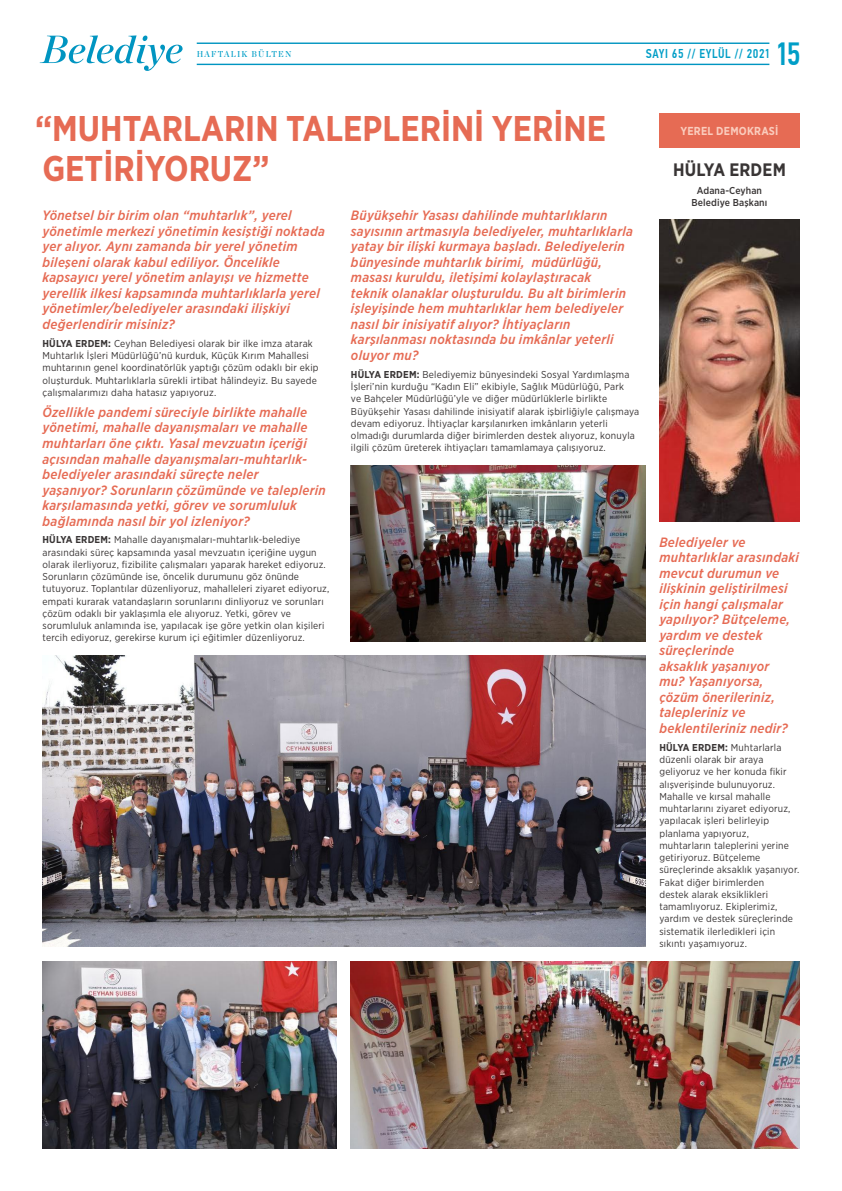
<style>
.page{position:relative;width:842px;height:1191px;background:#fff}
.page>*{position:absolute;margin:0;border:0;box-sizing:border-box;transform-origin:0 0}
.t1{font:700 35.7px "Gotham Narrow";color:#e66b54;scale:.95 1}
.t2{font:500 32.1px "PF Din Text Cond Pro";color:#009ec7;scale:.93 1}
.t3{font:700 18px "Gotham Narrow";letter-spacing:.01em;color:#393535}
.t4{font:italic 500 13.5px/15.5px "Gotham Narrow";letter-spacing:.02em;color:#e66b54}
.t5{font:500 12.8px "PF Din Text Cond Pro";letter-spacing:.05em;color:#009ec7;scale:.93 1}
.t6{font:700 11.6px "Gotham Narrow";letter-spacing:.02em;color:#faccbd;scale:.95 1}
.t7{font:10px/12.2px "Gotham Narrow";letter-spacing:.02em;color:#393535}
.t8{font:500 10px/12px "Gotham Narrow";letter-spacing:.01em;color:#393535;text-align:center}
.t9{font:8.6px "Chronicle Display Semi";letter-spacing:.15em;color:#009ec7;scale:.93 1}
.s1{font-weight:700}
</style>
<div class="page">
<hr style="left:197px;top:64px;width:572px;height:1px;background:#0095c1">
<hr style="left:197px;top:43px;width:572px;height:1px;background:#0095c1">
<svg style="left:40px;top:35px;width:143px;height:36px"></svg>
<div style="left:659px;top:114px;width:140px;height:34px;background:#e66b54"></div>
<img style="left:351px;top:465px;width:294px;height:176px">
<img style="left:43px;top:655px;width:602px;height:291px">
<img style="left:43px;top:961px;width:294px;height:187px">
<img style="left:351px;top:961px;width:448px;height:187px">
<img style="left:659px;top:220px;width:140px;height:302px">
<p class="t9" style="left:197px;top:47px;width:103px">HAFTALIK BÜLTEN</p>
<p class="t5" style="left:646px;top:46px;width:135px">SAYI 65 // EYLÜL // 2021</p>
<h2 class="t2" style="left:775px;top:35px;width:30px">15</h2>
<h1 class="t1" style="left:35px;top:105px;width:602px">“MUHTARLARIN TALEPLERİNİ YERİNE</h1>
<h1 class="t1" style="left:42px;top:145px;width:241px">GETİRİYORUZ”</h1>
<p class="t4" style="left:43px;top:208px;width:284px">Yönetsel bir birim olan “muhtarlık”, yerel yönetimle merkezi yönetimin kesiştiği noktada yer alıyor. Aynı zamanda bir yerel yönetim bileşeni olarak kabul ediliyor. Öncelikle kapsayıcı yerel yönetim anlayışı ve hizmette yerellik ilkesi kapsamında muhtarlıklarla yerel yönetimler/belediyeler arasındaki ilişkiyi değerlendirir misiniz?</p>
<p class="t7" style="left:43px;top:337px;width:278px"><span class="s1">HÜLYA ERDEM:</span> Ceyhan Belediyesi olarak bir ilke imza atarak Muhtarlık İşleri Müdürlüğü’nü kurduk, Küçük Kırım Mahallesi muhtarının genel koordinatörlük yaptığı çözüm odaklı bir ekip oluşturduk. Muhtarlıklarla sürekli irtibat hâlindeyiz. Bu sayede çalışmalarımızı daha hatasız yapıyoruz.</p>
<p class="t4" style="left:43px;top:404px;width:285px">Özellikle pandemi süreciyle birlikte mahalle yönetimi, mahalle dayanışmaları ve mahalle muhtarları öne çıktı. Yasal mevzuatın içeriği açısından mahalle dayanışmaları-muhtarlık&shy;belediyeler arasındaki süreçte neler yaşanıyor? Sorunların çözümünde ve taleplerin karşılamasında yetki, görev ve sorumluluk bağlamında nasıl bir yol izleniyor?</p>
<p class="t7" style="left:43px;top:533px;width:288px"><span class="s1">HÜLYA ERDEM:</span> Mahalle dayanışmaları-muhtarlık-belediye arasındaki süreç kapsamında yasal mevzuatın içeriğine uygun olarak ilerliyoruz, fizibilite çalışmaları yaparak hareket ediyoruz.<br>Sorunların çözümünde ise, öncelik durumunu göz önünde tutuyoruz. Toplantılar düzenliyoruz, mahalleleri ziyaret ediyoruz, empati kurarak vatandaşların sorunlarını dinliyoruz ve sorunları çözüm odaklı bir yaklaşımla ele alıyoruz. Yetki, görev ve sorumluluk anlamında ise, yapılacak işe göre yetkin olan kişileri tercih ediyoruz, gerekirse kurum içi eğitimler düzenliyoruz.</p>
<p class="t4" style="left:351px;top:208px;width:284px">Büyükşehir Yasası dahilinde muhtarlıkların sayısının artmasıyla belediyeler, muhtarlıklarla yatay bir ilişki kurmaya başladı. Belediyelerin bünyesinde muhtarlık birimi, müdürlüğü, masası kuruldu, iletişimi kolaylaştıracak<br>teknik olanaklar oluşturuldu. Bu alt birimlerin işleyişinde hem muhtarlıklar hem belediyeler nasıl bir inisiyatif alıyor? İhtiyaçların karşılanması noktasında bu imkânlar yeterli oluyor mu?</p>
<p class="t7" style="left:351px;top:368px;width:290px"><span class="s1">HÜLYA ERDEM:</span> Belediyemiz bünyesindeki Sosyal Yardımlaşma İşleri’nin kurduğu “Kadın Eli” ekibiyle, Sağlık Müdürlüğü, Park<br>ve Bahçeler Müdürlüğü’yle ve diğer müdürlüklerle birlikte Büyükşehir Yasası dahilinde inisiyatif alarak işbirliğiyle çalışmaya devam ediyoruz. İhtiyaçlar karşılanırken imkânların yeterli olmadığı durumlarda diğer birimlerden destek alıyoruz, konuyla ilgili çözüm üreterek ihtiyaçları tamamlamaya çalışıyoruz.</p>
<p class="t6" style="left:680px;top:123px;width:105px">YEREL DEMOKRASİ</p>
<h3 class="t3" style="left:673px;top:158px;width:114px">HÜLYA ERDEM</h3>
<p class="t8" style="left:692px;top:184px;width:77px">Adana-Ceyhan<br>Belediye Başkanı</p>
<p class="t4" style="left:659px;top:534px;width:141px">Belediyeler ve muhtarlıklar arasındaki mevcut durumun ve ilişkinin geliştirilmesi için hangi çalışmalar yapılıyor? Bütçeleme, yardım ve destek süreçlerinde<br>aksaklık yaşanıyor<br>mu? Yaşanıyorsa, çözüm önerileriniz, talepleriniz ve beklentileriniz nedir?</p>
<p class="t7" style="left:659px;top:741px;width:141px"><span class="s1">HÜLYA ERDEM:</span> Muhtarlarla düzenli olarak bir araya geliyoruz ve her konuda fikir alışverişinde bulunuyoruz.<br>Mahalle ve kırsal mahalle muhtarlarını ziyaret ediyoruz, yapılacak işleri belirleyip planlama yapıyoruz, muhtarların taleplerini yerine getiriyoruz. Bütçeleme süreçlerinde aksaklık yaşanıyor.<br>Fakat diğer birimlerden<br>destek alarak eksiklikleri tamamlıyoruz. Ekiplerimiz, yardım ve destek süreçlerinde sistematik ilerledikleri için sıkıntı yaşamıyoruz.</p>
</div>
